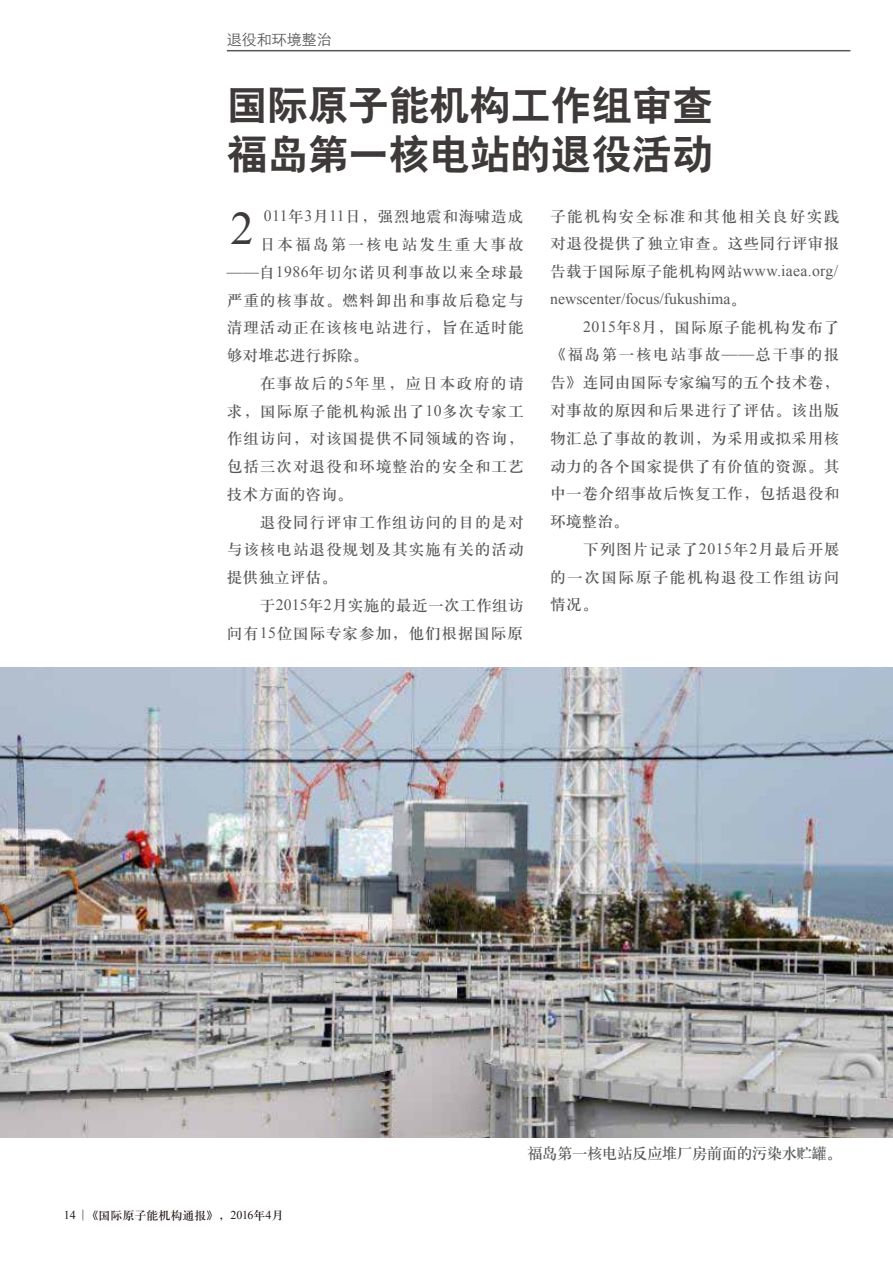
<style>
.page{position:relative;width:893px;height:1263px;background:#fff}
.page>*{position:absolute;margin:0;border:0;box-sizing:border-box;transform-origin:0 0}
.t1{font:46.5px "Times New Roman";color:#3e3a39}
.t2{font:40.5px/48.6px "H Yb 2 gj";color:#3e3a39}
.t3{font:15.75px/27.8px "H Ya 3 gj";letter-spacing:.05em;color:#595757;text-align:justify}
.t4{font:15.75px/27.8px "Times New Roman";color:#595757}
.t5{font:15.75px/27.8px "H Ya 3 gj";letter-spacing:.085em;color:#595757}
.t6{font:15.75px "H Ya 3 gj";letter-spacing:-.05em;color:#595757}
.t7{font:15.75px "H Ya 3 gj";letter-spacing:.03em;color:#595757}
.t8{font:15.75px "H Ya 3 gj";letter-spacing:.015em;color:#595757}
.t9{font:15.75px "H Ya 3 gj";color:#595757}
.t10{font:15.75px "H Ya 3 gj";letter-spacing:.125em;color:#595757}
.t11{font:15px "ST Xihei";color:#595757}
.t12{font:12px "H Ya 3 gj";color:#221815}
.s1{font-family:"Times New Roman"}
.s2{font-family:"H Ya 3 gj"}
</style>
<div class="page">
<hr style="left:227px;top:50px;width:623px;height:1px;background:#595757">
<img style="left:0;top:667px;width:893px;height:470px">
<p class="t11" style="left:227px;top:28px;width:106px">退役和环境整治</p>
<h2 class="t2" style="left:227px;top:81px;width:487px">国际原子能机构工作组审查福岛第一核电站的退役活动</h2>
<p class="t7" style="left:264px;top:209px;width:261px"><span class="s1">011</span>年<span class="s1">3</span>月<span class="s1">11</span>日，强烈地震和海啸造成</p>
<p class="t10" style="left:260px;top:236px;width:266px">日本福岛第一核电站发生重大事故</p>
<p class="t3" style="left:227px;top:258px;width:299px"><span class="s1">——</span>自<span class="s1">1986</span>年切尔诺贝利事故以来全球最</p>
<p class="t3" style="left:227px;top:286px;width:298px">严重的核事故。燃料卸出和事故后稳定与</p>
<p class="t3" style="left:227px;top:314px;width:298px">清理活动正在该核电站进行，旨在适时能</p>
<p class="t9" style="left:227px;top:347px;width:143px">够对堆芯进行拆除。</p>
<p class="t5" style="left:260px;top:369px;width:265px">在事故后的<span class="s1">5</span>年里，应日本政府的请</p>
<p class="t3" style="left:227px;top:397px;width:299px">求，国际原子能机构派出了<span class="s1">10</span>多次专家工</p>
<p class="t3" style="left:227px;top:425px;width:298px">作组访问，对该国提供不同领域的咨询，</p>
<p class="t3" style="left:227px;top:452px;width:298px">包括三次对退役和环境整治的安全和工艺</p>
<p class="t9" style="left:227px;top:486px;width:127px">技术方面的咨询。</p>
<p class="t3" style="left:260px;top:508px;width:266px">退役同行评审工作组访问的目的是对</p>
<p class="t3" style="left:227px;top:536px;width:298px">与该核电站退役规划及其实施有关的活动</p>
<p class="t3" style="left:227px;top:563px;width:112px">提供独立评估。</p>
<p class="t8" style="left:260px;top:597px;width:266px">于<span class="s1">2015</span>年<span class="s1">2</span>月实施的最近一次工作组访</p>
<p class="t3" style="left:227px;top:619px;width:297px">问有<span class="s1">15</span>位国际专家参加，他们根据国际原</p>
<h1 class="t1" style="left:230px;top:197px;width:25px">2</h1>
<p class="t5" style="left:550px;top:202px;width:291px">子能机构安全标准和其他相关良好实践对退役提供了独立审查。这些同行评审报</p>
<p class="t4" style="left:550px;top:257px;width:289px"><span class="s2">告载于国际原子能机构网站</span>www.iaea.org/ newscenter/focus/fukushima<span class="s2">。</span></p>
<p class="t3" style="left:550px;top:313px;width:291px;text-indent:33px"><span class="s1">2015</span>年<span class="s1">8</span>月，国际原子能机构发布了《福岛第一核电站事故<span class="s1">——</span>总干事的报告》连同由国际专家编写的五个技术卷，对事故的原因和后果进行了评估。该出版物汇总了事故的教训，为采用或拟采用核动力的各个国家提供了有价值的资源。其中一卷介绍事故后恢复工作，包括退役和环境整治。</p>
<p class="t3" style="left:550px;top:535px;width:291px;text-indent:33px">下列图片记录了<span class="s1">2015</span>年<span class="s1">2</span>月最后开展的一次国际原子能机构退役工作组访问情况。</p>
<p class="t12" style="left:64px;top:1209px;width:221px"><span class="s1">14 |</span> 《国际原子能机构通报》，<span class="s1">2016</span>年<span class="s1">4</span>月</p>
<p class="t6" style="left:527px;top:1146px;width:316px">福岛第一核电站反应堆厂房前面的污染水贮罐。</p>
</div>
